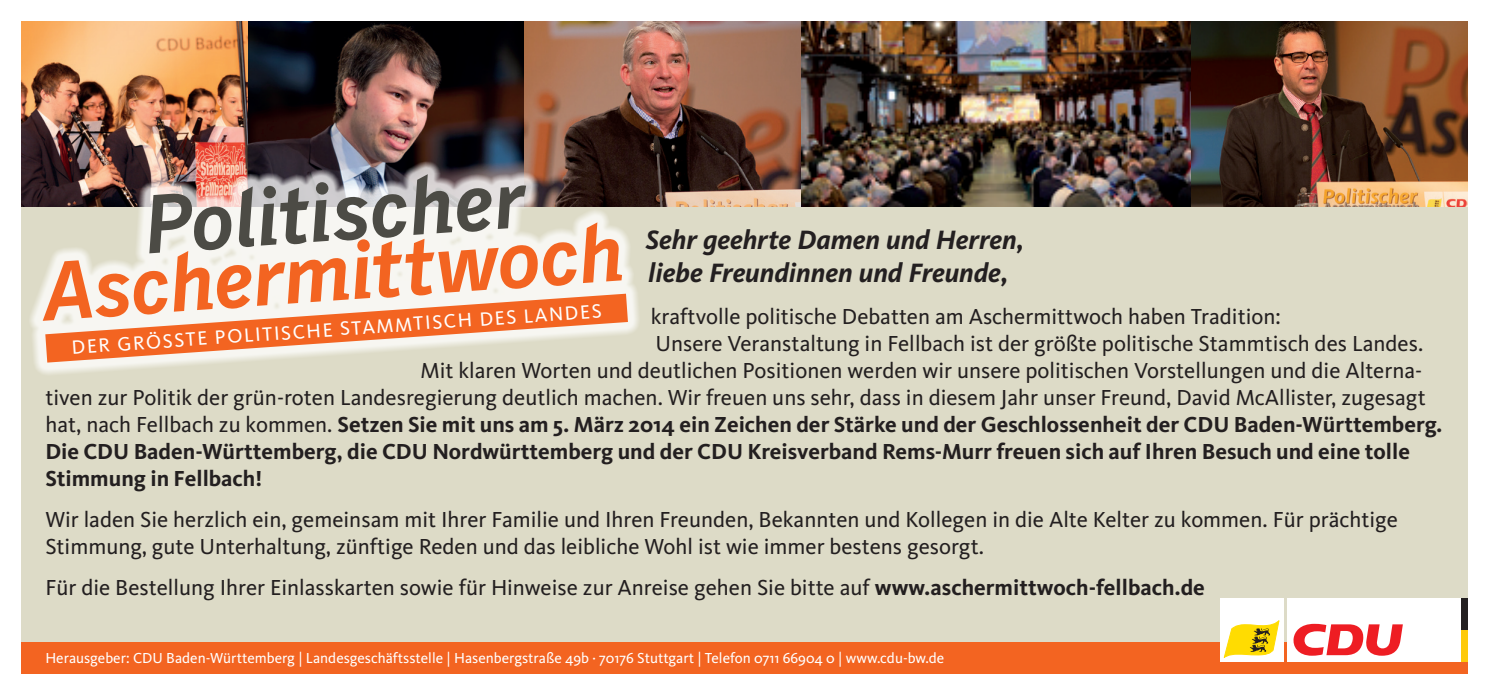
<style>
.page{position:relative;width:1489px;height:695px;background:#fff}
.page>*{position:absolute;margin:0;border:0;box-sizing:border-box;transform-origin:0 0}
.t1{font:italic 700 83px "CDU Skopex";color:#f36421}
.t2{font:italic 700 83px "CDU Skopex";color:#4c4b45}
.t3{font:italic 700 27.5px/33px "CDU Kievit";color:#231f20}
.t4{font:22.5px/27px "CDU Kievit";color:#231f20}
.t5{font:700 22.5px "CDU Kievit";color:#231f20}
.t6{font:20px "CDU Kievit";color:#fff}
.t7{font:15px "CDU Kievit";color:#fff}
.s1{font-weight:400}
.s2{font-weight:700}
</style>
<div class="page">
<div style="left:21px;top:21px;width:1446px;height:652px;background:#dddbc7"></div>
<img style="left:21px;top:21px;width:227px;height:126px">
<svg style="left:248px;top:21px;width:276px;height:126px;background:#362525"></svg>
<img style="left:524px;top:21px;width:277px;height:185px">
<img style="left:801px;top:21px;width:390px;height:185px">
<img style="left:1191px;top:21px;width:276px;height:185px">
<img style="left:21px;top:147px;width:622px;height:227px">
<svg style="left:45px;top:293px;width:583px;height:69px"></svg>
<div style="left:21px;top:641px;width:1446px;height:32px;background:#f36421"></div>
<div style="left:1219px;top:598px;width:64px;height:63px;background:#fff"></div>
<svg style="left:1223px;top:620px;width:56px;height:38px"></svg>
<div style="left:1286px;top:598px;width:180px;height:63px;background:#fff"></div>
<svg style="left:1293px;top:623px;width:109px;height:32px"></svg>
<div style="left:1460px;top:598px;width:7px;height:32px;background:#231f20"></div>
<div style="left:1460px;top:630px;width:7px;height:31px;background:#feca0a"></div>
<h1 class="t2" style="left:141px;top:176px;width:384px;rotate:-4deg">Politischer</h1>
<h1 class="t1" style="left:40px;top:243px;width:584px;rotate:-4deg">Aschermittwoch</h1>
<p class="t3" style="left:645px;top:223px;width:380px">Sehr geehrte Damen und Herren, liebe Freundinnen und Freunde,</p>
<p class="t4" style="left:650px;top:303px;width:631px">kraftvolle politische Debatten am Aschermittwoch haben Tradition:</p>
<p class="t4" style="left:655px;top:330px;width:769px">Unsere Veranstaltung in Fellbach ist der größte politische Stammtisch des Landes.</p>
<p class="t4" style="left:420px;top:357px;width:1003px">Mit klaren Worten und deutlichen Positionen werden wir unsere politischen Vorstellungen und die Alterna-</p>
<p class="t4" style="left:45px;top:384px;width:1381px">tiven zur Politik der grün-roten Landesregierung deutlich machen. Wir freuen uns sehr, dass in diesem Jahr unser Freund, David McAllister, zugesagt</p>
<p class="t5" style="left:45px;top:411px;width:1398px"><span class="s1">hat, nach Fellbach zu kommen.</span> Setzen Sie mit uns am 5. März 2014 ein Zeichen der Stärke und der Geschlossenheit der CDU Baden-Württemberg.</p>
<p class="t5" style="left:45px;top:438px;width:1365px">Die CDU Baden-Württemberg, die CDU Nordwürttemberg und der CDU Kreisverband Rems-Murr freuen sich auf Ihren Besuch und eine tolle</p>
<p class="t5" style="left:45px;top:465px;width:218px">Stimmung in Fellbach!</p>
<p class="t4" style="left:45px;top:506px;width:1353px">Wir laden Sie herzlich ein, gemeinsam mit Ihrer Familie und Ihren Freunden, Bekannten und Kollegen in die Alte Kelter zu kommen. Für prächtige<br>Stimmung, gute Unterhaltung, zünftige Reden und das leibliche Wohl ist wie immer bestens gesorgt.</p>
<p class="t4" style="left:45px;top:574px;width:1161px">Für die Bestellung Ihrer Einlasskarten sowie für Hinweise zur Anreise gehen Sie bitte auf <span class="s2">www.aschermittwoch-fellbach.de</span></p>
<p class="t6" style="left:71px;top:336px;width:532px;rotate:-4deg">DER GRÖSSTE POLITISCHE STAMMTISCH DES LANDES</p>
<p class="t7" style="left:45px;top:649px;width:900px">Herausgeber: CDU Baden-Württemberg | Landesgeschäftsstelle | Hasenbergstraße 49b · 70176 Stuttgart | Telefon 0711 66904 0 | www.cdu-bw.de</p>
</div>
